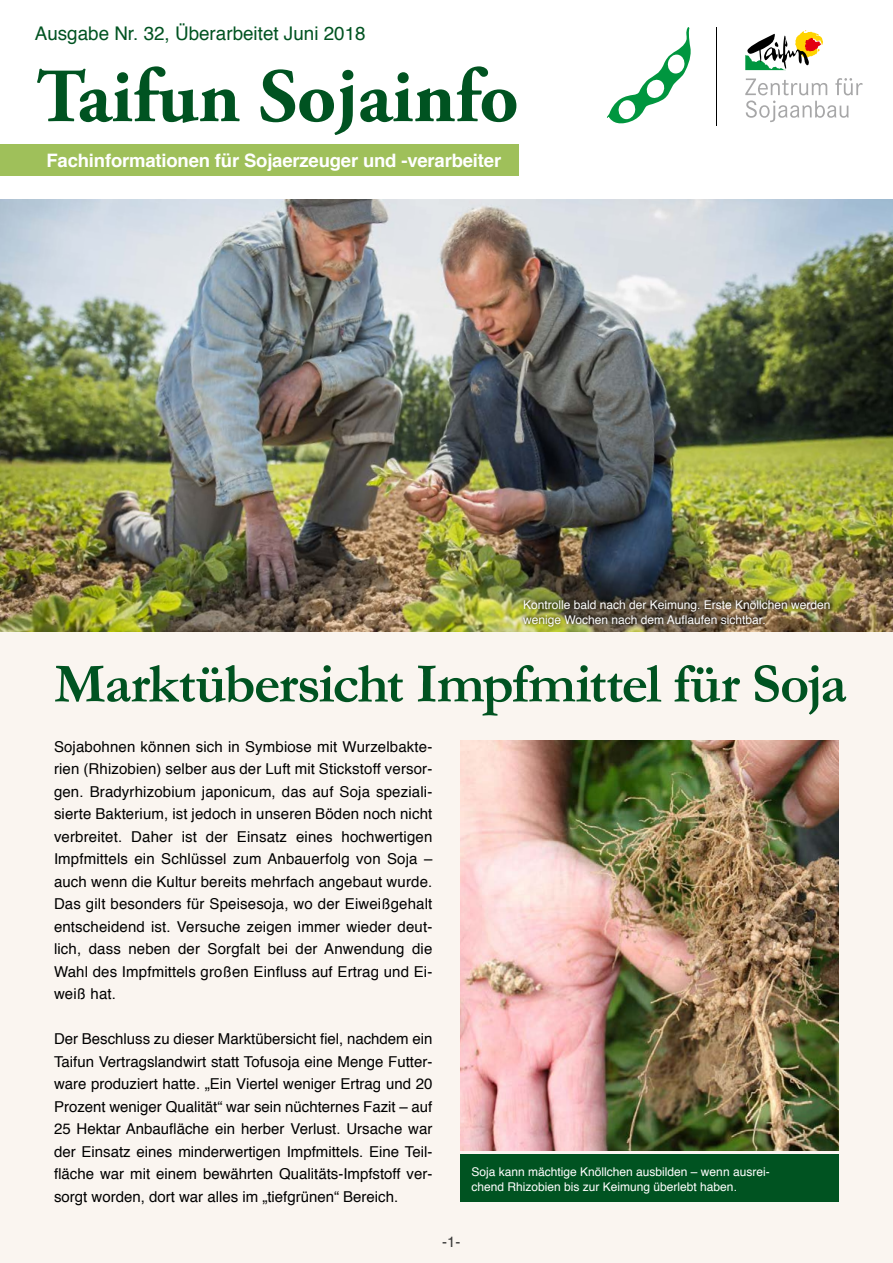
<style>
.page{position:relative;width:893px;height:1263px;background:#fff}
.page>*{position:absolute;margin:0;border:0;box-sizing:border-box;transform-origin:0 0}
.t1{font:700 76.35px "Adobe Garamond Pro";color:#005321}
.t2{font:700 56.55px "Garamond";letter-spacing:-.03em;color:#005321}
.t3{font:18.9px "Helvetica";color:#005321}
.t4{font:700 18.45px "Helvetica";letter-spacing:-.01em;color:#fff}
.t5{font:15px/22.5px "Helvetica";color:#000;text-align:justify}
.t6{font:15px "Helvetica";color:#3b3b3a}
.t7{font:12px/15px "Helvetica";color:#fff}
.s1{font-size:71.85px}
</style>
<div class="page">
<div style="left:0;top:202px;width:893px;height:1061px;background:#faf5f0"></div>
<div style="left:0;top:144px;width:519px;height:31px;background:#9fc05a"></div>
<svg style="left:745px;top:78px;width:117px;height:44px"></svg>
<hr style="left:716px;top:27px;width:1px;height:99px;background:#000">
<svg style="left:607px;top:27px;width:84px;height:97px"></svg>
<svg style="left:745px;top:30px;width:78px;height:40px"></svg>
<img style="left:0;top:200px;width:893px;height:431px">
<img style="left:460px;top:740px;width:379px;height:410px">
<div style="left:460px;top:1154px;width:379px;height:48px;background:#005321"></div>
<img style="left:519px;top:596px;width:315px;height:33px">
<p class="t3" style="left:35px;top:19px;width:332px">Ausgabe Nr. 32, Überarbeitet Juni 2018</p>
<h1 class="t1" style="left:36px;top:52px;width:484px">Taifun So<span class="s1">j</span>ainfo</h1>
<p class="t4" style="left:46px;top:145px;width:456px">Fachinformationen für Sojaerzeuger und -verarbeiter</p>
<p class="t7" style="left:523px;top:597px;width:309px">Kontrolle bald nach der Keimung. Erste Knöllchen werden wenige Wochen nach dem Auflaufen sichtbar.</p>
<h2 class="t2" style="left:54px;top:650px;width:794px">Marktübersicht Impfmittel für Soja</h2>
<p class="t5" style="left:54px;top:735px;width:380px">Sojabohnen können sich in Symbiose mit Wurzelbakte&shy;rien (Rhizobien) selber aus der Luft mit Stickstoff versor&shy;gen. Bradyrhizobium japonicum, das auf Soja speziali&shy;sierte Bakterium, ist jedoch in unseren Böden noch nicht verbreitet. Daher ist der Einsatz eines hochwertigen Impfmittels ein Schlüssel zum Anbauerfolg von Soja – auch wenn die Kultur bereits mehrfach angebaut wurde.<br>Das gilt besonders für Speisesoja, wo der Eiweißgehalt entscheidend ist. Versuche zeigen immer wieder deut&shy;lich, dass neben der Sorgfalt bei der Anwendung die Wahl des Impfmittels großen Einfluss auf Ertrag und Ei&shy;weiß hat.</p>
<p class="t5" style="left:54px;top:1028px;width:380px">Der Beschluss zu dieser Marktübersicht fiel, nachdem ein Taifun Vertragslandwirt statt Tofusoja eine Menge Futter&shy;ware produziert hatte. „Ein Viertel weniger Ertrag und 20<br>Prozent weniger Qualität“ war sein nüchternes Fazit – auf 25 Hektar Anbaufläche ein herber Verlust. Ursache war der Einsatz eines minderwertigen Impfmittels. Eine Teil&shy;fläche war mit einem bewährten Qualitäts-Impfstoff ver&shy;sorgt worden, dort war alles im „tiefgrünen“ Bereich.</p>
<p class="t7" style="left:471px;top:1164px;width:300px">Soja kann mächtige Knöllchen ausbilden – wenn ausrei&shy;chend Rhizobien bis zur Keimung überlebt haben.</p>
<p class="t6" style="left:442px;top:1230px;width:20px">-1-</p>
</div>
